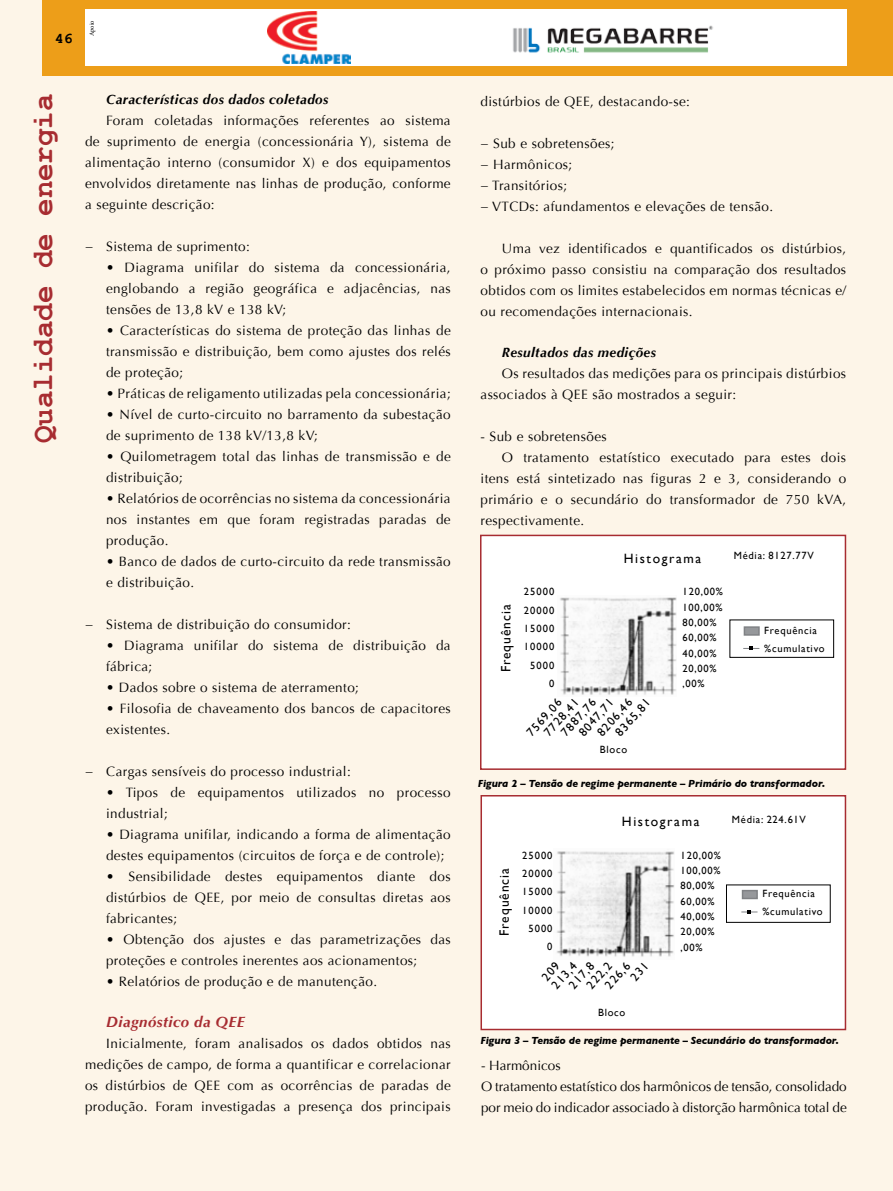
<style>
.page{position:relative;width:893px;height:1191px;background:#fdf5e8}
.page>*{position:absolute;margin:0;border:0;box-sizing:border-box;transform-origin:0 0}
.t1{font:700 30px "Courier New";color:#a72c31}
.t2{font:italic 700 15px "Optima";letter-spacing:.03em;color:#a72c31}
.t3{font:700 15px "Courier New";color:#000}
.t4{font:13.5px/21px "Optima";letter-spacing:.03em;color:#000}
.t5{font:13.5px/21px "Optima";color:#000}
.t6{font:italic 700 13.5px "Optima";letter-spacing:.03em;color:#000}
.t7{font:13.5px "Gill Sans";letter-spacing:.12em;color:#000}
.t8{font:13.5px "Gill Sans";letter-spacing:.07em;color:#000}
.t9{font:12px "Gill Sans";color:#000}
.t10{font:10.5px/15.3px "Gill Sans";letter-spacing:.07em;color:#000}
.t11{font:italic 700 10.5px "Gill Sans";letter-spacing:-.01em;color:#000}
.t12{font:10.5px/18.3px "Gill Sans";letter-spacing:.1em;color:#000;text-align:right}
.t13{font:6.3px "Minion Pro";letter-spacing:-.005em;color:#000}
</style>
<div class="page">
<div style="left:43px;top:0;width:850px;height:76px;background:#ed9e19"></div>
<div style="left:85px;top:9px;width:761px;height:57px;background:#fff"></div>
<img style="left:513px;top:25px;width:200px;height:28px">
<img style="left:268px;top:11px;width:82px;height:52px">
<div style="left:480px;top:534px;width:366px;height:236px;background:#fff;border:2px solid #a72c31"></div>
<img style="left:560px;top:597px;width:117px;height:98px">
<div style="left:744px;top:626px;width:16px;height:9px;background:#96989b;border:2px solid #808285"></div>
<svg style="left:743px;top:646px;width:16px;height:4px"></svg>
<div style="left:480px;top:795px;width:366px;height:235px;background:#fff;border:2px solid #a72c31"></div>
<img style="left:556px;top:851px;width:118px;height:106px">
<div style="left:742px;top:890px;width:16px;height:9px;background:#96989b;border:2px solid #808285"></div>
<svg style="left:741px;top:910px;width:16px;height:4px"></svg>
<p class="t3" style="left:55px;top:29px;width:19px">46</p>
<p class="t13" style="left:88px;top:36px;width:17px;rotate:-90deg">Apoio</p>
<h1 class="t1" style="left:24px;top:443px;width:351px;rotate:-90deg">Qualidade de energia</h1>
<p class="t6" style="left:106px;top:91px;width:224px">Características dos dados coletados</p>
<p class="t4" style="left:85px;top:110px;width:367px;text-align:justify;text-indent:21px">Foram coletadas informações referentes ao sistema de suprimento de energia (concessionária Y), sistema de alimentação interno (consumidor X) e dos equipamentos envolvidos diretamente nas linhas de produção, conforme a seguinte descrição:</p>
<p class="t4" style="left:85px;top:236px;width:166px">− Sistema de suprimento:</p>
<p class="t4" style="left:106px;top:257px;width:346px;text-align:justify">• Diagrama unifilar do sistema da concessionária, englobando a região geográfica e adjacências, nas tensões de 13,8 kV e 138 kV;</p>
<p class="t4" style="left:106px;top:320px;width:346px;text-align:justify">• Características do sistema de proteção das linhas de transmissão e distribuição, bem como ajustes dos relés de proteção;</p>
<p class="t4" style="left:106px;top:383px;width:346px">• Práticas de religamento utilizadas pela concessionária;</p>
<p class="t4" style="left:106px;top:404px;width:346px">• Nível de curto-circuito no barramento da subestação de suprimento de 138 kV/13,8 kV;</p>
<p class="t4" style="left:106px;top:446px;width:346px">• Quilometragem total das linhas de transmissão e de distribuição;</p>
<p class="t4" style="left:106px;top:488px;width:346px;text-align:justify">• Relatórios de ocorrências no sistema da concessionária nos instantes em que foram registradas paradas de produção.</p>
<p class="t4" style="left:106px;top:551px;width:346px">• Banco de dados de curto-circuito da rede transmissão e distribuição.</p>
<p class="t4" style="left:85px;top:614px;width:267px">− Sistema de distribuição do consumidor:</p>
<p class="t4" style="left:106px;top:635px;width:346px">• Diagrama unifilar do sistema de distribuição da fábrica;</p>
<p class="t4" style="left:106px;top:677px;width:254px">• Dados sobre o sistema de aterramento;</p>
<p class="t4" style="left:106px;top:698px;width:346px">• Filosofia de chaveamento dos bancos de capacitores existentes.</p>
<p class="t4" style="left:85px;top:761px;width:267px">− Cargas sensíveis do processo industrial:</p>
<p class="t4" style="left:106px;top:782px;width:346px">• Tipos de equipamentos utilizados no processo industrial;</p>
<p class="t4" style="left:106px;top:824px;width:346px">• Diagrama unifilar, indicando a forma de alimentação destes equipamentos (circuitos de força e de controle);</p>
<p class="t4" style="left:106px;top:866px;width:346px;text-align:justify">• Sensibilidade destes equipamentos diante dos distúrbios de QEE, por meio de consultas diretas aos fabricantes;</p>
<p class="t4" style="left:106px;top:929px;width:346px">• Obtenção dos ajustes e das parametrizações das proteções e controles inerentes aos acionamentos;</p>
<p class="t4" style="left:106px;top:971px;width:273px">• Relatórios de produção e de manutenção.</p>
<p class="t2" style="left:106px;top:1013px;width:140px">Diagnóstico da QEE</p>
<p class="t4" style="left:85px;top:1033px;width:367px;text-align:justify;text-indent:21px">Inicialmente, foram analisados os dados obtidos nas medições de campo, de forma a quantificar e correlacionar os distúrbios de QEE com as ocorrências de paradas de produção. Foram investigadas a presença dos principais</p>
<p class="t4" style="left:480px;top:91px;width:211px">distúrbios de QEE, destacando-se:</p>
<p class="t4" style="left:480px;top:133px;width:294px">− Sub e sobretensões;<br>− Harmônicos;<br>− Transitórios;<br>− VTCDs: afundamentos e elevações de tensão.</p>
<p class="t4" style="left:480px;top:238px;width:367px;text-align:justify;text-indent:21px">Uma vez identificados e quantificados os distúrbios, o próximo passo consistiu na comparação dos resultados obtidos com os limites estabelecidos em normas técnicas e/ ou recomendações internacionais.</p>
<p class="t6" style="left:502px;top:345px;width:156px">Resultados das medições</p>
<p class="t4" style="left:480px;top:363px;width:367px;text-indent:21px">Os resultados das medições para os principais distúrbios associados à QEE são mostrados a seguir:</p>
<p class="t4" style="left:480px;top:426px;width:128px">- Sub e sobretensões</p>
<p class="t4" style="left:502px;top:447px;width:346px">O tratamento estatístico executado para estes dois</p>
<p class="t4" style="left:480px;top:468px;width:367px">itens está sintetizado nas figuras 2 e 3, considerando o</p>
<p class="t4" style="left:480px;top:489px;width:367px">primário e o secundário do transformador de 750 kVA,</p>
<p class="t4" style="left:480px;top:510px;width:105px">respectivamente.</p>
<p class="t8" style="left:498px;top:672px;width:69px;rotate:-90deg">Frequência</p>
<p class="t7" style="left:624px;top:550px;width:79px">Histograma</p>
<p class="t12" style="left:524px;top:582px;width:32px">25000<br>20000<br>15000<br>10000<br>5000<br>0</p>
<p class="t9" style="left:524px;top:729px;width:47px;rotate:-48deg">7569,06</p>
<p class="t9" style="left:594px;top:729px;width:47px;rotate:-48deg">8206,46</p>
<p class="t9" style="left:558px;top:729px;width:47px;rotate:-48deg">7887,76</p>
<p class="t9" style="left:612px;top:729px;width:47px;rotate:-48deg">8365,81</p>
<p class="t10" style="left:600px;top:741px;width:29px">Bloco</p>
<p class="t9" style="left:576px;top:729px;width:47px;rotate:-48deg">8047,71</p>
<p class="t9" style="left:541px;top:729px;width:47px;rotate:-48deg">7728,41</p>
<p class="t10" style="left:682px;top:584px;width:42px">120,00%<br>100,00%<br>80,00%<br>60,00%<br>40,00%<br>20,00% ,00%</p>
<p class="t10" style="left:734px;top:548px;width:81px">Média: 8127.77V</p>
<p class="t10" style="left:764px;top:621px;width:62px;line-height:18px">Frequência %cumulativo</p>
<p class="t11" style="left:478px;top:777px;width:349px">Figura 2 – Tensão de regime permanente – Primário do transformador.</p>
<p class="t8" style="left:496px;top:935px;width:69px;rotate:-90deg">Frequência</p>
<p class="t7" style="left:622px;top:813px;width:79px">Histograma</p>
<p class="t12" style="left:522px;top:846px;width:32px">25000<br>20000<br>15000<br>10000<br>5000<br>0</p>
<p class="t9" style="left:549px;top:982px;width:33px;rotate:-48deg">213,4</p>
<p class="t9" style="left:566px;top:982px;width:33px;rotate:-48deg">217,8</p>
<p class="t9" style="left:602px;top:982px;width:33px;rotate:-48deg">226,6</p>
<p class="t10" style="left:598px;top:1005px;width:29px">Bloco</p>
<p class="t9" style="left:583px;top:982px;width:33px;rotate:-48deg">222,2</p>
<p class="t10" style="left:681px;top:847px;width:42px">120,00%<br>100,00%<br>80,00%<br>60,00%<br>40,00%<br>20,00% ,00%</p>
<p class="t10" style="left:732px;top:811px;width:75px">Média: 224.61V</p>
<p class="t10" style="left:762px;top:884px;width:62px;line-height:18px">Frequência %cumulativo</p>
<p class="t11" style="left:480px;top:1034px;width:360px">Figura 3 – Tensão de regime permanente – Secundário do transformador.</p>
<p class="t5" style="left:481px;top:1054px;width:367px">- Harmônicos<br>O tratamento estatístico dos harmônicos de tensão, consolidado por meio do indicador associado à distorção harmônica total de</p>
</div>
